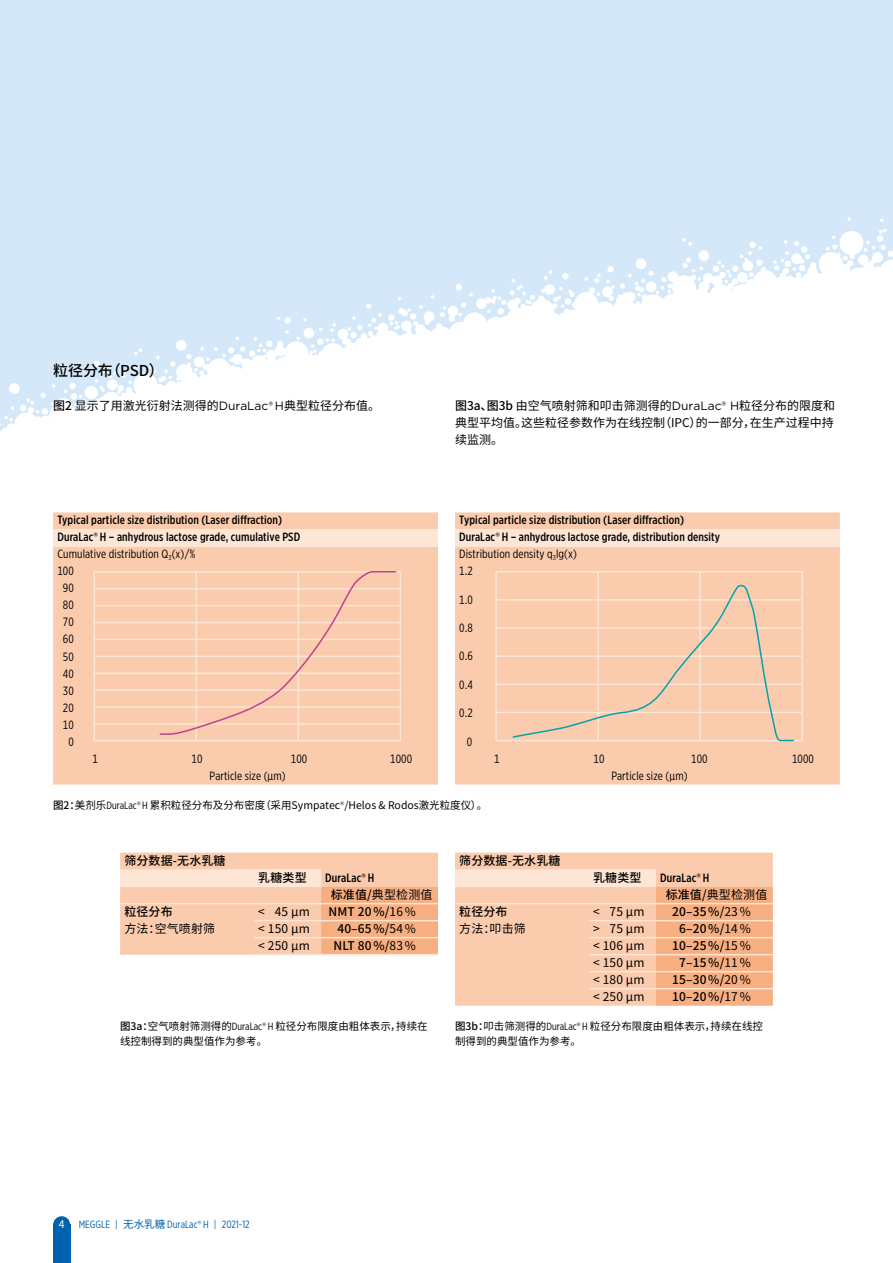
<style>
.page{position:relative;width:893px;height:1263px;background:#fff}
.page>*{position:absolute;margin:0;border:0;box-sizing:border-box;transform-origin:0 0}
.t1{font:500 15px "Noto Sans CJ Ksc";letter-spacing:-.005em;color:#000}
.t2{font:500 12px/17px "Gotham X Narrow";letter-spacing:.01em;color:#000}
.t3{font:12px/17px "Noto Sans CJ Ksc";color:#000;text-align:justify}
.t4{font:500 12px "Noto Sans CJ Ksc";letter-spacing:.01em;color:#000}
.t5{font:12px "Gotham X Narrow";letter-spacing:.01em;color:#000}
.t6{font:10.5px/15px "Noto Sans CJ Ksc";color:#000}
.t7{font:10.5px "Gotham X Narrow";color:#0061ad}
.t8{font:10.5px "Noto Sans CJ Ksc";color:#fff}
.s1{font-weight:500}
.s2{font-family:"Gotham"}
.s3{font-weight:400}
.s4{font-family:"Gotham X Narrow"}
.s5{font-family:"Noto Sans CJ Ksc"}
</style>
<div class="page">
<div style="left:0;top:0;width:893px;height:455px;background:#d4e8f9"></div>
<svg style="left:0;top:217px;width:893px;height:238px;fill:#fff"></svg>
<div style="left:53px;top:1225px;width:17px;height:38px;background:#0061ad"></div>
<div style="left:53px;top:1216px;width:17px;height:17px;background:#0061ad;border-radius:50%"></div>
<div style="left:53px;top:512px;width:385px;height:272px;background:#facbac"></div>
<div style="left:53px;top:529px;width:385px;height:17px;background:#fde6d5"></div>
<div style="left:93px;top:571px;width:308px;height:170px;border:2px solid #fde6d5"></div>
<hr style="left:196px;top:572px;width:1px;height:169px;background:#fde6d5">
<hr style="left:298px;top:572px;width:1px;height:169px;background:#fde6d5">
<hr style="left:94px;top:605px;width:306px;height:1px;background:#fde6d5">
<hr style="left:94px;top:588px;width:306px;height:1px;background:#fde6d5">
<hr style="left:94px;top:622px;width:306px;height:1px;background:#fde6d5">
<hr style="left:94px;top:639px;width:306px;height:1px;background:#fde6d5">
<hr style="left:94px;top:672px;width:306px;height:2px;background:#fde6d5">
<hr style="left:94px;top:689px;width:306px;height:2px;background:#fde6d5">
<hr style="left:94px;top:656px;width:306px;height:1px;background:#fde6d5">
<hr style="left:94px;top:706px;width:306px;height:2px;background:#fde6d5">
<hr style="left:94px;top:723px;width:306px;height:2px;background:#fde6d5">
<svg style="left:159px;top:570px;width:238px;height:166px;background:#f9cbaf"></svg>
<div style="left:455px;top:512px;width:385px;height:272px;background:#facbac"></div>
<div style="left:455px;top:529px;width:385px;height:17px;background:#fde6d5"></div>
<div style="left:495px;top:571px;width:308px;height:170px;border:2px solid #fde6d5"></div>
<hr style="left:597px;top:572px;width:2px;height:169px;background:#fde6d5">
<hr style="left:699px;top:572px;width:2px;height:169px;background:#fde6d5">
<hr style="left:496px;top:627px;width:306px;height:2px;background:#fde6d5">
<hr style="left:496px;top:599px;width:306px;height:2px;background:#fde6d5">
<hr style="left:496px;top:655px;width:306px;height:2px;background:#fde6d5">
<hr style="left:496px;top:683px;width:306px;height:2px;background:#fde6d5">
<hr style="left:496px;top:712px;width:306px;height:1px;background:#fde6d5">
<svg style="left:511px;top:582px;width:284px;height:160px;background:#f6ccae"></svg>
<div style="left:455px;top:853px;width:318px;height:17px;background:#facbac"></div>
<svg style="left:455px;top:870px;width:318px;height:136px;background:#f9c5a3"></svg>
<hr style="left:589px;top:903px;width:67px;height:1px;background:#fde6d5">
<hr style="left:656px;top:903px;width:117px;height:1px;background:#fde6d5">
<hr style="left:589px;top:920px;width:67px;height:1px;background:#fde6d5">
<hr style="left:656px;top:920px;width:117px;height:1px;background:#fde6d5">
<hr style="left:589px;top:937px;width:67px;height:1px;background:#fde6d5">
<hr style="left:656px;top:937px;width:117px;height:1px;background:#fde6d5">
<hr style="left:589px;top:954px;width:67px;height:1px;background:#fde6d5">
<hr style="left:656px;top:954px;width:117px;height:1px;background:#fde6d5">
<hr style="left:589px;top:971px;width:67px;height:1px;background:#fde6d5">
<hr style="left:656px;top:971px;width:117px;height:1px;background:#fde6d5">
<hr style="left:589px;top:988px;width:67px;height:1px;background:#fde6d5">
<hr style="left:656px;top:988px;width:117px;height:1px;background:#fde6d5">
<hr style="left:455px;top:903px;width:134px;height:1px;background:#fde6d5">
<svg style="left:120px;top:853px;width:318px;height:102px;background:#f9c7a7"></svg>
<hr style="left:254px;top:903px;width:67px;height:1px;background:#fde6d5">
<hr style="left:321px;top:903px;width:117px;height:1px;background:#fde6d5">
<hr style="left:254px;top:920px;width:67px;height:1px;background:#fde6d5">
<hr style="left:321px;top:920px;width:117px;height:1px;background:#fde6d5">
<hr style="left:254px;top:937px;width:67px;height:1px;background:#fde6d5">
<hr style="left:321px;top:937px;width:117px;height:1px;background:#fde6d5">
<hr style="left:254px;top:954px;width:67px;height:1px;background:#fde6d5">
<hr style="left:321px;top:954px;width:117px;height:1px;background:#fde6d5">
<hr style="left:120px;top:903px;width:134px;height:1px;background:#fde6d5">
<p class="t1" style="left:53px;top:362px;width:112px">粒径分布（PSD）</p>
<p class="t3" style="left:53px;top:398px;width:328px"><span class="s1">图2</span> 显示了用激光衍射法测得的<span class="s2">DuraLac® H</span>典型粒径分布值。</p>
<p class="t2" style="left:57px;top:512px;width:226px">Typical particle size distribution (Laser diffraction)</p>
<p class="t2" style="left:57px;top:529px;width:244px">DuraLac<span class="s2">®</span> H – anhydrous lactose grade, cumulative PSD</p>
<p class="t5" style="left:57px;top:547px;width:139px">Cumulative distribution Q<sub>3</sub>(x)/%</p>
<p class="t5" style="left:57px;top:564px;width:18px">100</p>
<p class="t5" style="left:63px;top:581px;width:12px">90</p>
<p class="t5" style="left:63px;top:598px;width:12px">80</p>
<p class="t5" style="left:63px;top:615px;width:12px">70</p>
<p class="t5" style="left:63px;top:632px;width:12px">60</p>
<p class="t5" style="left:63px;top:649px;width:12px">50</p>
<p class="t5" style="left:63px;top:666px;width:12px">40</p>
<p class="t5" style="left:63px;top:683px;width:12px">30</p>
<p class="t5" style="left:63px;top:700px;width:12px">20</p>
<p class="t5" style="left:63px;top:717px;width:12px">10</p>
<p class="t5" style="left:68px;top:734px;width:7px">0</p>
<p class="t5" style="left:92px;top:751px;width:7px">1</p>
<p class="t5" style="left:192px;top:751px;width:12px">10</p>
<p class="t5" style="left:291px;top:751px;width:18px">100</p>
<p class="t5" style="left:390px;top:751px;width:23px">1000</p>
<p class="t5" style="left:210px;top:768px;width:78px">Particle size (µm)</p>
<p class="t3" style="left:455px;top:398px;width:382px"><span class="s1">图3a、图3b</span> 由空气喷射筛和叩击筛测得的<span class="s2">DuraLac® H</span>粒径分布的限度和典型平均值。这些粒径参数作为在线控制（IPC）的一部分，在生产过程中持续监测。</p>
<p class="t2" style="left:459px;top:512px;width:262px">Typical particle size distribution (Laser diffraction)<br>DuraLac<span class="s2">®</span> H – anhydrous lactose grade, distribution density <span class="s3">Distribution density q</span><sub>3</sub><span class="s3">lg(x)<br>1.2</span></p>
<p class="t5" style="left:459px;top:592px;width:15px">1.0</p>
<p class="t5" style="left:459px;top:621px;width:15px">0.8</p>
<p class="t5" style="left:459px;top:649px;width:15px">0.6</p>
<p class="t5" style="left:459px;top:677px;width:15px">0.4</p>
<p class="t5" style="left:459px;top:706px;width:15px">0.2</p>
<p class="t5" style="left:467px;top:734px;width:7px">0</p>
<p class="t5" style="left:494px;top:751px;width:7px">1</p>
<p class="t5" style="left:593px;top:751px;width:12px">10</p>
<p class="t5" style="left:691px;top:751px;width:18px">100</p>
<p class="t5" style="left:792px;top:751px;width:23px">1000</p>
<p class="t5" style="left:611px;top:768px;width:78px">Particle size (µm)</p>
<p class="t6" style="left:53px;top:798px;width:435px"><span class="s1">图2：</span>美剂乐<span class="s4">DuraLac</span><span class="s2">®</span> <span class="s4">H</span> 累积粒径分布及分布密度（采用Sympatec<span class="s2">®</span>/Helos &amp; Rodos激光粒度仪）。</p>
<p class="t4" style="left:124px;top:854px;width:103px">筛分数据-无水乳糖</p>
<p class="t4" style="left:459px;top:854px;width:103px">筛分数据-无水乳糖</p>
<p class="t4" style="left:258px;top:871px;width:50px">乳糖类型</p>
<p class="t2" style="left:325px;top:869px;width:51px">DuraLac<span class="s2">®</span> H</p>
<p class="t3" style="left:331px;top:886px;width:103px"><span class="s1">标准值/</span>典型检测值</p>
<p class="t4" style="left:593px;top:871px;width:50px">乳糖类型</p>
<p class="t2" style="left:660px;top:869px;width:51px">DuraLac<span class="s2">®</span> H</p>
<p class="t3" style="left:666px;top:886px;width:103px"><span class="s1">标准值/</span>典型检测值</p>
<p class="t4" style="left:124px;top:905px;width:50px">粒径分布</p>
<p class="t3" style="left:124px;top:920px;width:92px">方法：空气喷射筛</p>
<p class="t3" style="left:258px;top:903px;width:53px">&lt; 45 µm</p>
<p class="t4" style="left:329px;top:905px;width:89px">NMT 20%/<span class="s3">16%</span></p>
<p class="t3" style="left:258px;top:920px;width:53px">&lt; 150 µm</p>
<p class="t4" style="left:337px;top:922px;width:80px">40–65%/<span class="s3">54%</span></p>
<p class="t3" style="left:258px;top:937px;width:53px">&lt; 250 µm</p>
<p class="t4" style="left:333px;top:939px;width:84px">NLT 80%/<span class="s3">83%</span></p>
<p class="t4" style="left:459px;top:905px;width:50px">粒径分布</p>
<p class="t3" style="left:459px;top:920px;width:68px">方法：叩击筛</p>
<p class="t3" style="left:593px;top:903px;width:53px">&lt; 75 µm</p>
<p class="t4" style="left:672px;top:905px;width:80px">20–35%/<span class="s3">23%</span></p>
<p class="t3" style="left:593px;top:920px;width:53px">&gt; 75 µm</p>
<p class="t4" style="left:679px;top:922px;width:73px">6–20%/<span class="s3">14%</span></p>
<p class="t3" style="left:593px;top:937px;width:53px">&lt; 106 µm</p>
<p class="t4" style="left:672px;top:939px;width:80px">10–25%/<span class="s3">15%</span></p>
<p class="t3" style="left:593px;top:954px;width:53px">&lt; 150 µm</p>
<p class="t4" style="left:679px;top:956px;width:73px">7–15%/<span class="s3">11%</span></p>
<p class="t3" style="left:593px;top:971px;width:53px">&lt; 180 µm</p>
<p class="t4" style="left:672px;top:973px;width:80px">15–30%/<span class="s3">20%</span></p>
<p class="t3" style="left:593px;top:988px;width:53px">&lt; 250 µm</p>
<p class="t4" style="left:672px;top:990px;width:80px">10–20%/<span class="s3">17%</span></p>
<p class="t6" style="left:120px;top:1019px;width:309px"><span class="s1">图3a：</span>空气喷射筛测得的<span class="s4">DuraLac</span><span class="s2">®</span> <span class="s4">H</span> 粒径分布限度由粗体表示，持续在线控制得到的典型值作为参考。</p>
<p class="t6" style="left:455px;top:1019px;width:310px"><span class="s1">图3b：</span>叩击筛测得的<span class="s4">DuraLac</span><span class="s2">®</span> <span class="s4">H</span> 粒径分布限度由粗体表示，持续在线控制得到的典型值作为参考。</p>
<p class="t8" style="left:59px;top:1218px;width:7px">4</p>
<p class="t7" style="left:79px;top:1218px;width:173px">MEGGLE | <span class="s5">无水乳糖</span> DuraLac<span class="s2">®</span> H | 2021-12</p>
</div>
